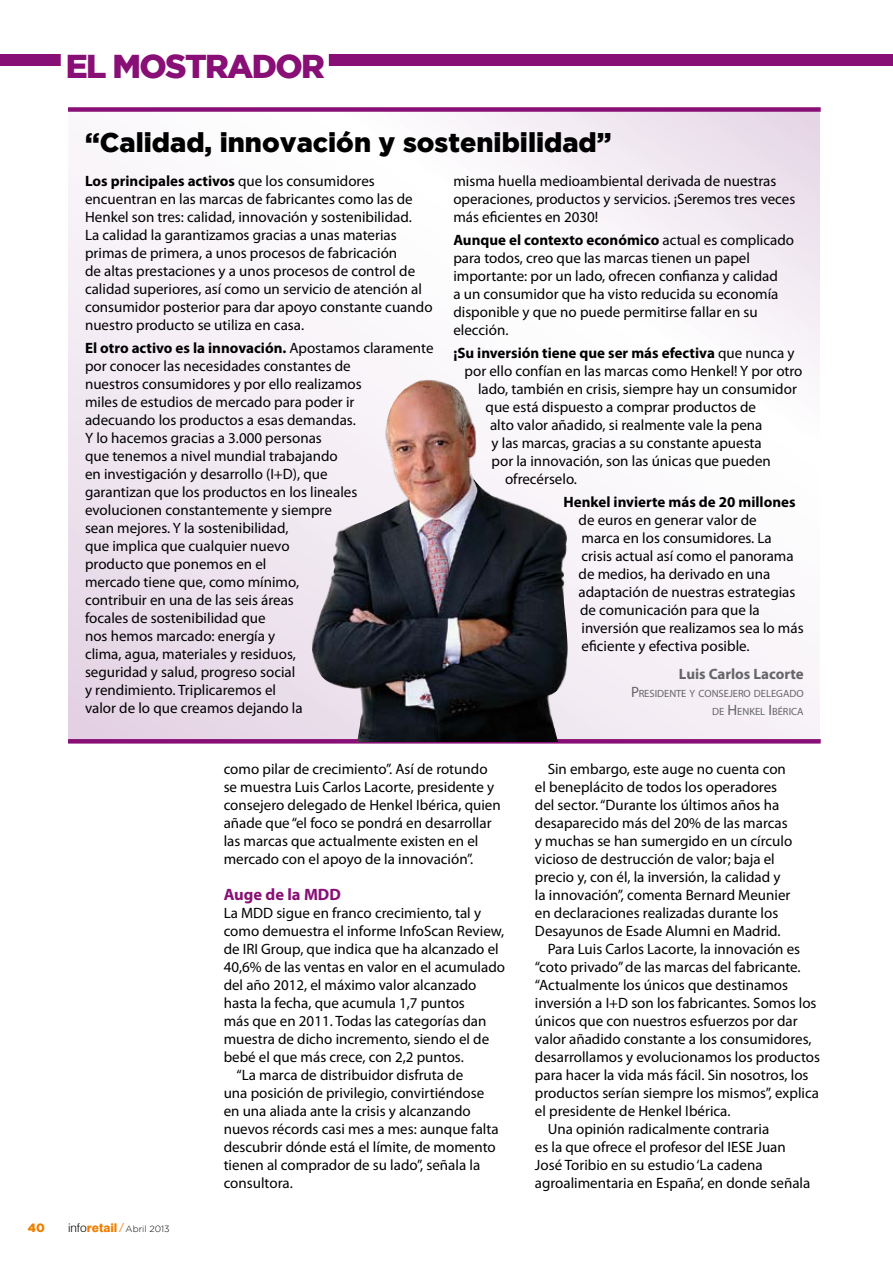
<style>
.page{position:relative;width:893px;height:1263px;background:#fff}
.page>*{position:absolute;margin:0;border:0;box-sizing:border-box;transform-origin:0 0}
.t1{font:900 33px "Gotham";letter-spacing:-.05em;color:#880f75}
.t2{font:900 27px "Gotham";color:#000}
.t3{font:700 16.5px "Myriad Pro";color:#880f75}
.t4{font:15px/18px "Myriad Pro";color:#000}
.t5{font:700 15px "Myriad Pro";color:#000}
.t6{font:700 15px "Myriad Pro";color:#646567}
.t7{font:900 12px "Gotham";color:#ee7f00}
.t8{font:10.5px/18px "Myriad Pro";color:#646567;text-align:right}
.t9{font:300 9px "Gotham";color:#000}
.s1{font-weight:700}
.s2{font-weight:400}
.s3{font-size:15px}
.s4{font-family:"Swiss 721 BT";font-size:12px}
.s5{font-family:"Swiss 721 BT";font-weight:800;font-size:12px;color:#ee7f00}
.s6{font-family:"News Gothic";font-weight:400;font-size:12px;color:#ee7f00}
</style>
<div class="page">
<div style="left:329px;top:54px;width:564px;height:12px;background:#880f75"></div>
<div style="left:0;top:54px;width:61px;height:12px;background:#880f75"></div>
<svg style="left:69px;top:112px;width:751px;height:627px"></svg>
<div style="left:68px;top:107px;width:753px;height:5px;background:#880f75"></div>
<svg style="left:68px;top:739px;width:753px;height:4px;fill:#880f75"></svg>
<img style="left:309px;top:379px;width:276px;height:362px">
<p class="t1" style="left:66px;top:47px;width:261px">EL MOSTRADOR</p>
<p class="t2" style="left:85px;top:126px;width:528px">“Calidad, innovación y sostenibilidad”</p>
<p class="t4" style="left:85px;top:171px;width:349px"><span class="s1">Los principales activos</span> que los consumidores encuentran en las marcas de fabricantes como las de Henkel son tres: calidad, innovación y sostenibilidad.<br>La calidad la garantizamos gracias a unas materias primas de primera, a unos procesos de fabricación<br>de altas prestaciones y a unos procesos de control de calidad superiores, así como un servicio de atención al consumidor posterior para dar apoyo constante cuando nuestro producto se utiliza en casa.</p>
<p class="t4" style="left:85px;top:338px;width:350px"><span class="s1">El otro activo es la innovación.</span> Apostamos claramente por conocer las necesidades constantes de<br>nuestros consumidores y por ello realizamos<br>miles de estudios de mercado para poder ir<br>adecuando los productos a esas demandas.<br>Y lo hacemos gracias a 3.000 personas<br>que tenemos a nivel mundial trabajando<br>en investigación y desarrollo (I+D), que<br>garantizan que los productos en los lineales evolucionen constantemente y siempre<br>sean mejores. Y la sostenibilidad,<br>que implica que cualquier nuevo<br>producto que ponemos en el<br>mercado tiene que, como mínimo,<br>contribuir en una de las seis áreas<br>focales de sostenibilidad que<br>nos hemos marcado: energía y<br>clima, agua, materiales y residuos,<br>seguridad y salud, progreso social<br>y rendimiento. Triplicaremos el<br>valor de lo que creamos dejando la</p>
<p class="t4" style="left:453px;top:171px;width:343px">misma huella medioambiental derivada de nuestras operaciones, productos y servicios. ¡Seremos tres veces más eficientes en 2030!</p>
<p class="t4" style="left:453px;top:230px;width:342px"><span class="s1">Aunque el contexto económico</span> actual es complicado para todos, creo que las marcas tienen un papel importante: por un lado, ofrecen confianza y calidad<br>a un consumidor que ha visto reducida su economía disponible y que no puede permitirse fallar en su elección.</p>
<p class="t5" style="left:453px;top:343px;width:343px">¡Su inversión tiene que ser más efectiva <span class="s2">que nunca y</span></p>
<p class="t4" style="left:465px;top:362px;width:339px">por ello confían en las marcas como Henkel! Y por otro</p>
<p class="t4" style="left:478px;top:380px;width:320px">lado, también en crisis, siempre hay un consumidor</p>
<p class="t4" style="left:486px;top:398px;width:272px">que está dispuesto a comprar productos de</p>
<p class="t4" style="left:490px;top:416px;width:274px">alto valor añadido, si realmente vale la pena</p>
<p class="t4" style="left:492px;top:434px;width:272px">y las marcas, gracias a su constante apuesta</p>
<p class="t4" style="left:492px;top:452px;width:281px">por la innovación, son las únicas que pueden</p>
<p class="t4" style="left:505px;top:470px;width:73px">ofrecérselo.</p>
<p class="t4" style="left:579px;top:493px;width:227px;text-indent:-15px"><span class="s1">Henkel invierte más de 20 millones </span>de euros en generar valor de<br>marca en los consumidores. La<br>crisis actual así como el panorama de medios, ha derivado en una adaptación de nuestras estrategias de comunicación para que la inversión que realizamos sea lo más eficiente y efectiva posible.</p>
<p class="t6" style="left:679px;top:665px;width:126px">Luis Carlos Lacorte</p>
<p class="t8" style="left:631px;top:685px;width:174px"><span class="s3">P</span>residente y consejero delegado de <span class="s3">H</span>enkel <span class="s3">I</span> bérica</p>
<p class="t7" style="left:28px;top:1221px;width:19px">40</p>
<p class="t9" style="left:68px;top:1224px;width:103px"><span class="s4">info</span><span class="s5">retail</span><span class="s6">/</span>Abril 2013</p>
<p class="t4" style="left:224px;top:760px;width:279px">como pilar de crecimiento”. Así de rotundo se muestra Luis Carlos Lacorte, presidente y consejero delegado de Henkel Ibérica, quien añade que “el foco se pondrá en desarrollar las marcas que actualmente existen en el mercado con el apoyo de la innovación”.</p>
<p class="t3" style="left:224px;top:884px;width:119px">Auge de la MDD</p>
<p class="t4" style="left:224px;top:904px;width:259px">La MDD sigue en franco crecimiento, tal y</p>
<p class="t4" style="left:224px;top:922px;width:282px">como demuestra el informe InfoScan Review,</p>
<p class="t4" style="left:224px;top:940px;width:277px">de IRI Group, que indica que ha alcanzado el</p>
<p class="t4" style="left:224px;top:958px;width:283px">40,6% de las ventas en valor en el acumulado</p>
<p class="t4" style="left:224px;top:976px;width:254px">del año 2012, el máximo valor alcanzado</p>
<p class="t4" style="left:224px;top:994px;width:243px">hasta la fecha, que acumula 1,7 puntos</p>
<p class="t4" style="left:224px;top:1012px;width:264px">más que en 2011. Todas las categorías dan</p>
<p class="t4" style="left:224px;top:1030px;width:267px">muestra de dicho incremento, siendo el de</p>
<p class="t4" style="left:224px;top:1048px;width:242px">bebé el que más crece, con 2,2 puntos.</p>
<p class="t4" style="left:236px;top:1066px;width:228px">“La marca de distribuidor disfruta de</p>
<p class="t4" style="left:224px;top:1084px;width:262px">una posición de privilegio, convirtiéndose</p>
<p class="t4" style="left:224px;top:1102px;width:249px">en una aliada ante la crisis y alcanzando</p>
<p class="t4" style="left:224px;top:1120px;width:276px">nuevos récords casi mes a mes: aunque falta</p>
<p class="t4" style="left:224px;top:1138px;width:274px">descubrir dónde está el límite, de momento</p>
<p class="t4" style="left:224px;top:1156px;width:258px">tienen al comprador de su lado”, señala la</p>
<p class="t4" style="left:224px;top:1174px;width:71px">consultora.</p>
<p class="t4" style="left:548px;top:760px;width:240px">Sin embargo, este auge no cuenta con</p>
<p class="t4" style="left:535px;top:778px;width:244px">el beneplácito de todos los operadores</p>
<p class="t4" style="left:535px;top:796px;width:246px">del sector. “Durante los últimos años ha</p>
<p class="t4" style="left:535px;top:814px;width:254px">desaparecido más del 20% de las marcas</p>
<p class="t4" style="left:535px;top:832px;width:259px">y muchas se han sumergido en un círculo</p>
<p class="t4" style="left:535px;top:850px;width:241px">vicioso de destrucción de valor; baja el</p>
<p class="t4" style="left:535px;top:868px;width:247px">precio y, con él, la inversión, la calidad y</p>
<p class="t4" style="left:535px;top:886px;width:257px">la innovación”, comenta Bernard Meunier</p>
<p class="t4" style="left:535px;top:904px;width:245px">en declaraciones realizadas durante los</p>
<p class="t4" style="left:535px;top:922px;width:247px">Desayunos de Esade Alumni en Madrid.</p>
<p class="t4" style="left:548px;top:940px;width:254px">Para Luis Carlos Lacorte, la innovación es</p>
<p class="t4" style="left:535px;top:958px;width:267px">“coto privado” de las marcas del fabricante.</p>
<p class="t4" style="left:535px;top:976px;width:255px">“Actualmente los únicos que destinamos</p>
<p class="t4" style="left:535px;top:994px;width:283px">inversión a I+D son los fabricantes. Somos los</p>
<p class="t4" style="left:535px;top:1012px;width:264px">únicos que con nuestros esfuerzos por dar</p>
<p class="t4" style="left:535px;top:1030px;width:278px">valor añadido constante a los consumidores,</p>
<p class="t4" style="left:535px;top:1048px;width:287px">desarrollamos y evolucionamos los productos</p>
<p class="t4" style="left:535px;top:1066px;width:275px">para hacer la vida más fácil. Sin nosotros, los</p>
<p class="t4" style="left:535px;top:1084px;width:286px">productos serían siempre los mismos”, explica</p>
<p class="t4" style="left:535px;top:1102px;width:197px">el presidente de Henkel Ibérica.</p>
<p class="t4" style="left:548px;top:1120px;width:223px">Una opinión radicalmente contraria</p>
<p class="t4" style="left:535px;top:1138px;width:252px">es la que ofrece el profesor del IESE Juan</p>
<p class="t4" style="left:535px;top:1156px;width:229px">José Toribio en su estudio ‘La cadena</p>
<p class="t4" style="left:535px;top:1174px;width:277px">agroalimentaria en España’, en donde señala</p>
</div>
